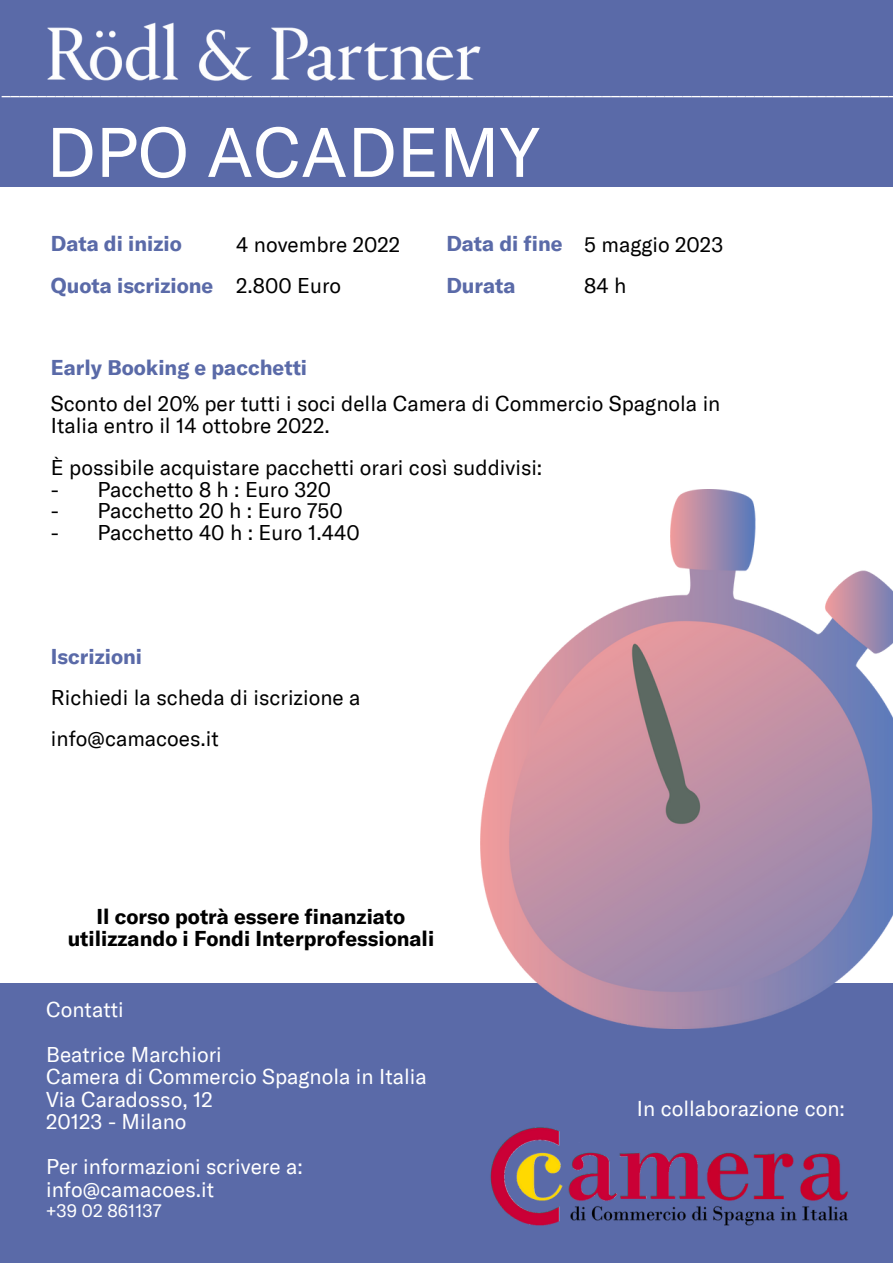
<style>
.page{position:relative;width:893px;height:1264px;background:#fff}
.page>*{position:absolute;margin:0;border:0;box-sizing:border-box;transform-origin:0 0}
.t1{font:69px "GT America";color:#fff}
.t2{font:21px/41.5px "GT America";color:#000}
.t3{font:21px/22.5px "GT America";color:#fff}
.t4{font:700 21px/41.2px "GT America";color:#5a6aa8}
.t5{font:700 21px/21.3px "GT America";color:#000;text-align:center}
.t6{font:18px "GT America";color:#fff}
</style>
<div class="page">
<div style="left:0;top:0;width:892px;height:1262px;background:#5a6aa8"></div>
<div style="left:0;top:187px;width:892px;height:795px;background:#fff"></div>
<img style="left:481px;top:489px;width:411px;height:539px">
<img style="left:47px;top:22px;width:434px;height:59px">
<img style="left:490px;top:1127px;width:359px;height:99px">
<p class="t3" style="left:2px;top:74px;width:888px">___________________________________________________________________________________________________</p>
<h1 class="t1" style="left:46px;top:107px;width:495px">DPO ACADEMY</h1>
<p class="t4" style="left:51px;top:222px;width:164px">Data di inizio<br>Quota iscrizione</p>
<p class="t4" style="left:446px;top:222px;width:118px">Data di fine<br>Durata</p>
<p class="t2" style="left:236px;top:223px;width:165px">4 novembre 2022<br>2.800 Euro</p>
<p class="t2" style="left:584px;top:223px;width:140px">5 maggio 2023<br>84 h</p>
<p class="t4" style="left:51px;top:346px;width:258px">Early Booking e pacchetti</p>
<p class="t2" style="left:51px;top:392px;width:671px;line-height:21.3px">Sconto del 20% per tutti i soci della Camera di Commercio Spagnola in<br>Italia entro il 14 ottobre 2022.</p>
<p class="t2" style="left:51px;top:446px;width:493px">È possibile acquistare pacchetti orari così suddivisi:</p>
<p class="t2" style="left:51px;top:467px;width:282px">- Pacchetto 8 h : Euro 320</p>
<p class="t2" style="left:51px;top:489px;width:293px">- Pacchetto 20 h : Euro 750</p>
<p class="t2" style="left:51px;top:510px;width:310px">- Pacchetto 40 h : Euro 1.440</p>
<p class="t4" style="left:51px;top:634px;width:93px">Iscrizioni</p>
<p class="t2" style="left:51px;top:675px;width:311px">Richiedi la scheda di iscrizione a info@camacoes.it</p>
<p class="t5" style="left:68px;top:905px;width:368px">Il corso potrà essere finanziato utilizzando i Fondi Interprofessionali</p>
<p class="t3" style="left:46px;top:985px;width:177px;line-height:45px">Contatti<br>Beatrice Marchiori</p>
<p class="t3" style="left:46px;top:1064px;width:382px">Camera di Commercio Spagnola in Italia<br>Via Caradosso, 12<br>20123 - Milano</p>
<p class="t3" style="left:46px;top:1154px;width:258px">Per informazioni scrivere a: info@camacoes.it</p>
<p class="t6" style="left:46px;top:1198px;width:117px">+39 02 861137</p>
<p class="t3" style="left:637px;top:1096px;width:209px">In collaborazione con:</p>
</div>
